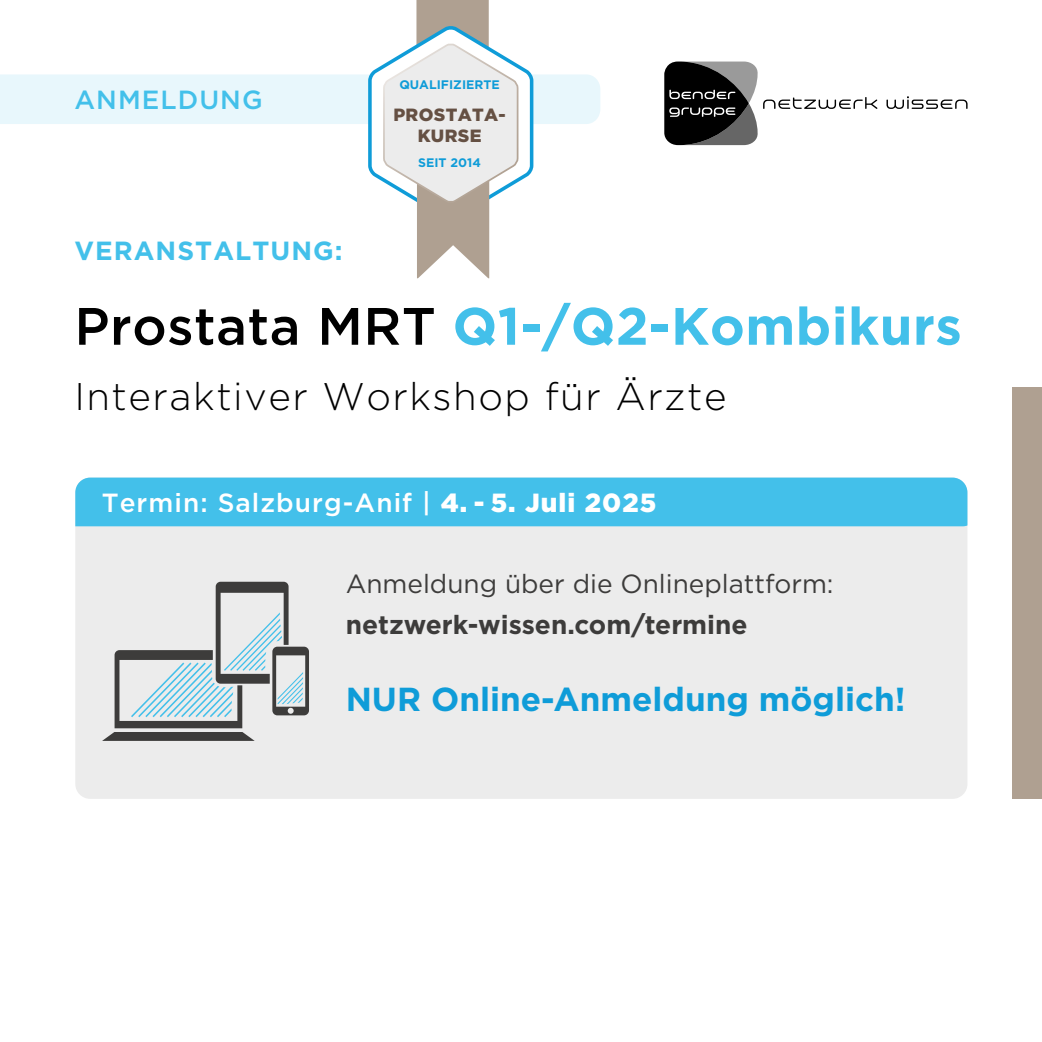
<style>
.page{position:relative;width:1042px;height:1042px;background:#fff}
.page>*{position:absolute;margin:0;border:0;box-sizing:border-box;transform-origin:0 0}
.t1{font:700 52.5px "Gotham";letter-spacing:.01em;color:#43c0ea}
.t2{font:300 38.5px "Gotham";letter-spacing:.04em;color:#000}
.t3{font:700 33.25px "Gotham";color:#0f9cd8}
.t4{font:500 26.25px "Gotham";letter-spacing:.04em;color:#fff}
.t5{font:26.25px "Gotham";color:#3d3c3b}
.t6{font:700 26.25px "Gotham";color:#3d3c3b}
.t7{font:700 26.25px "Gotham";letter-spacing:.04em;color:#43c0ea}
.t8{font:500 26.25px "Gotham";letter-spacing:.04em;color:#43c0ea}
.t9{font:900 17.68px/21.2px "Gotham";letter-spacing:.02em;color:#655043;text-align:center}
.t10{font:700 12.42px "Gotham";color:#0f9cd8}
.s1{font-weight:500;color:#000}
.s2{font-weight:900}
</style>
<div class="page">
<div style="left:75px;top:477px;width:892px;height:322px;background:#ececec;border-radius:15px"></div>
<div style="left:75px;top:477px;width:892px;height:49px;background:#43c0ea"></div>
<div style="left:1012px;top:387px;width:30px;height:412px;background:#afa091"></div>
<svg style="left:102px;top:582px;width:207px;height:159px"></svg>
<svg style="left:763px;top:97px;width:114px;height:12px"></svg>
<svg style="left:886px;top:96px;width:81px;height:13px"></svg>
<svg style="left:664px;top:62px;width:93px;height:83px"></svg>
<div style="left:703px;top:109px;width:8px;height:5px;background:#000;border-radius:2px"></div>
<svg style="left:0;top:0;width:600px;height:278px"></svg>
<p class="t8" style="left:74px;top:83px;width:190px">ANMELDUNG</p>
<p class="t7" style="left:74px;top:233px;width:270px">VERANSTALTUNG:</p>
<p class="t10" style="left:399px;top:77px;width:102px">QUALIFIZIERTE</p>
<p class="t9" style="left:393px;top:103px;width:114px">PROSTATA-<br>KURSE</p>
<p class="t10" style="left:418px;top:154px;width:64px">SEIT 2014</p>
<h1 class="t1" style="left:74px;top:291px;width:889px"><span class="s1">Prostata MRT</span> Q1-/Q2-Kombikurs</h1>
<h2 class="t2" style="left:74px;top:371px;width:653px">Interaktiver Workshop für Ärzte</h2>
<p class="t4" style="left:102px;top:485px;width:556px">Termin: Salzburg-Anif | <span class="s2">4. - 5. Juli 2025</span></p>
<p class="t5" style="left:346px;top:567px;width:489px">Anmeldung über die Onlineplattform:</p>
<p class="t6" style="left:346px;top:607px;width:403px">netzwerk-wissen.com/termine</p>
<p class="t3" style="left:346px;top:677px;width:561px">NUR Online-Anmeldung möglich!</p>
</div>
